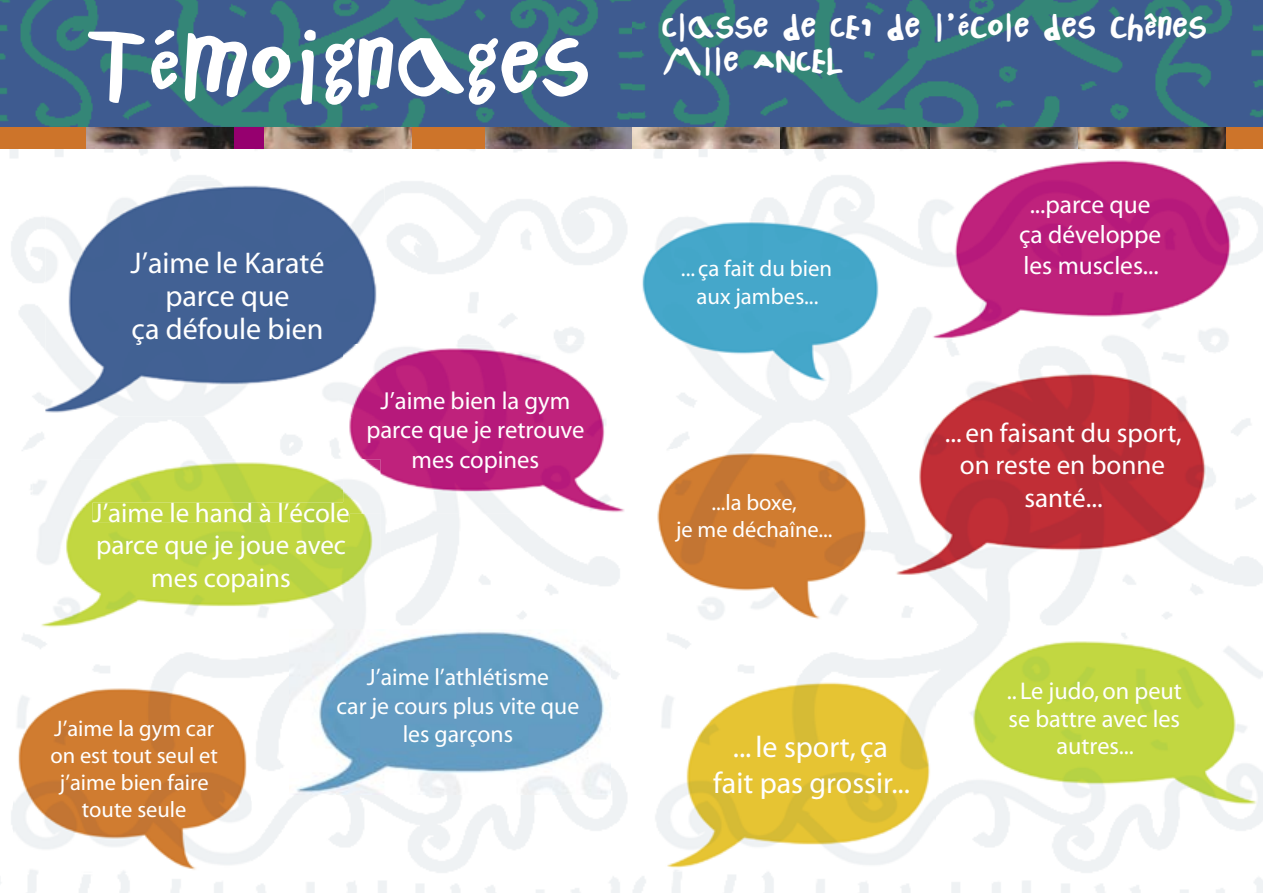
<style>
.page{position:relative;width:1263px;height:893px;background:#fff}
.page>*{position:absolute;margin:0;border:0;box-sizing:border-box;transform-origin:0 0}
.t1{font:75px "Childs Play Age Six";color:#fff}
.t2{font:30px/33px "Myriad";color:#fff;text-align:center}
.t3{font:28.5px/34.2px "Childs Play Age Six";color:#fff}
.t4{font:27.15px/32.5px "Myriad";color:#fff;text-align:center}
.t5{font:27px/32.4px "Myriad";color:#fff;text-align:center}
.t6{font:25.35px/30.5px "Myriad";color:#fff;text-align:center}
.t7{font:24.6px/29.5px "Myriad";color:#fff;text-align:center}
.t8{font:24.3px/27.5px "Myriad";color:#fff}
.t9{font:23.7px/28.5px "Myriad";color:#fff;text-align:center}
.t10{font:22.8px/27.3px "Myriad";color:#fff;text-align:center}
.t11{font:22.5px/27px "Myriad";color:#fff;text-align:center}
</style>
<div class="page">
<svg style="left:631px;top:0;width:632px;height:128px;background:#3b6688"></svg>
<img style="left:485px;top:128px;width:741px;height:21px">
<div style="left:1226px;top:128px;width:37px;height:21px;background:#cd742a"></div>
<svg style="left:0;top:0;width:631px;height:128px;background:#3b6688"></svg>
<img style="left:926px;top:160px;width:311px;height:181px">
<img style="left:642px;top:218px;width:241px;height:165px">
<img style="left:85px;top:128px;width:149px;height:21px">
<img style="left:264px;top:128px;width:148px;height:21px">
<div style="left:0;top:128px;width:85px;height:21px;background:#cd742a"></div>
<div style="left:412px;top:128px;width:73px;height:21px;background:#cd742a"></div>
<div style="left:234px;top:128px;width:30px;height:21px;background:#96006f"></div>
<img style="left:45px;top:181px;width:339px;height:236px">
<img style="left:967px;top:638px;width:296px;height:168px">
<img style="left:660px;top:679px;width:275px;height:191px">
<img style="left:289px;top:629px;width:321px;height:165px">
<img style="left:14px;top:684px;width:237px;height:189px">
<img style="left:33px;top:459px;width:347px;height:170px">
<img style="left:93px;top:503px;width:257px;height:19px">
<img style="left:349px;top:344px;width:276px;height:170px">
<img style="left:343px;top:344px;width:41px;height:73px">
<img style="left:343px;top:459px;width:37px;height:55px">
<svg style="left:343px;top:503px;width:7px;height:11px"></svg>
<img style="left:889px;top:370px;width:323px;height:208px">
<img style="left:657px;top:450px;width:213px;height:171px">
<h1 class="t1" style="left:85px;top:30px;width:507px">Témoignages</h1>
<h2 class="t2" style="left:130px;top:247px;width:196px">J’aime le Karaté parce que<br>ça défoule bien</h2>
<p class="t5" style="left:92px;top:498px;width:259px">J’aime le hand à l’école parce que je joue avec mes copains</p>
<p class="t7" style="left:366px;top:387px;width:220px">J’aime bien la gym parce que je retrouve mes copines</p>
<p class="t11" style="left:50px;top:715px;width:169px">J’aime la gym car on est tout seul et j’aime bien faire toute seule</p>
<p class="t9" style="left:337px;top:664px;width:244px">J’aime l’athlétisme<br>car je cours plus vite que les garçons</p>
<p class="t3" style="left:662px;top:10px;width:546px">Classe de CE1 de l’école des chênes<br>Mlle ANCEL</p>
<p class="t10" style="left:681px;top:256px;width:153px">... ça fait du bien aux jambes...</p>
<p class="t11" style="left:676px;top:490px;width:158px">...la boxe,<br>je me déchaîne...</p>
<p class="t6" style="left:1019px;top:190px;width:144px">...parce que ça développe les muscles...</p>
<p class="t4" style="left:945px;top:418px;width:238px">... en faisant du sport, on reste en bonne santé...</p>
<p class="t8" style="left:1007px;top:679px;width:177px">.. Le judo, on peut se battre avec les</p>
<h2 class="t2" style="left:733px;top:732px;width:157px">... le sport, ça</h2>
<p class="t8" style="left:1056px;top:734px;width:79px">autres...</p>
<h2 class="t2" style="left:713px;top:768px;width:198px">fait pas grossir...</h2>
</div>
